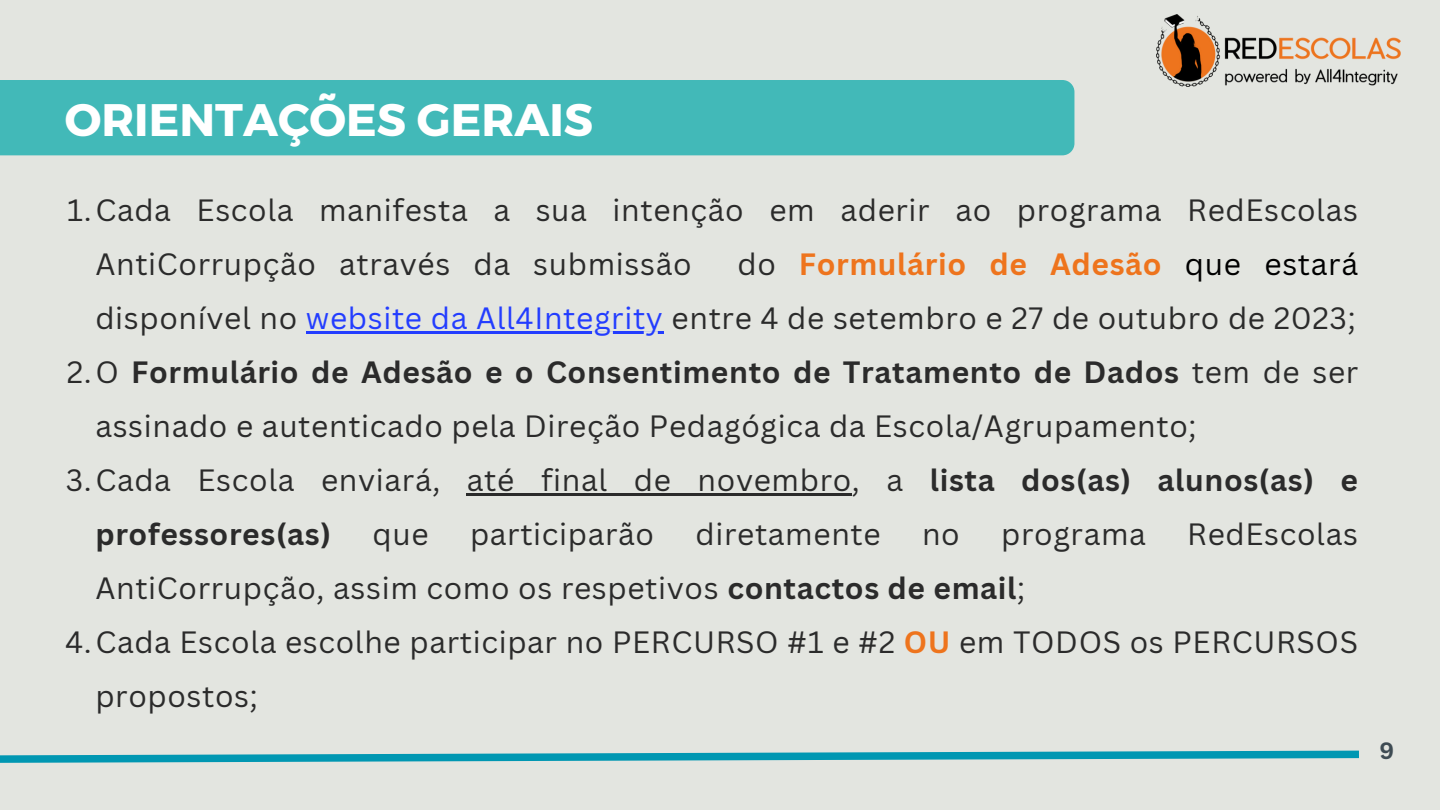
<style>
.page{position:relative;width:1440px;height:810px;background:#e3e5e0}
.page>*{position:absolute;margin:0;border:0;box-sizing:border-box;transform-origin:0 0}
.t1{font:700 45.5px "Montserrat";color:#fff}
.t2{font:30px/54px "Canva Sans";letter-spacing:.02em;color:#2b2b2b}
.t3{font:700 23px "Canva Sans";color:#3e4b53}
.s1{font-weight:700;color:#ee741d}
.s2{color:#000}
.s3{color:#233dff}
.s4{font-weight:700}
</style>
<div class="page">
<div style="left:0;top:80px;width:1074px;height:75px;background:#42b9b8"></div>
<svg style="left:0;top:750px;width:1359px;height:13px"></svg>
<img style="left:1157px;top:15px;width:243px;height:71px">
<hr style="left:306px;top:331px;width:358px;height:3px;background:#233dff">
<hr style="left:467px;top:493px;width:385px;height:3px;background:#2b2b2b">
<p class="t1" style="left:65px;top:90px;width:530px">ORIENTAÇÕES GERAIS</p>
<p class="t2" style="left:95px;top:183px;width:1264px;text-indent:-28px">1.Cada Escola manifesta a sua intenção em aderir ao programa RedEscolas<br>AntiCorrupção através da submissão</p>
<p class="t2" style="left:95px;top:237px;width:1264px;text-align:right">do <span class="s1">Formulário de Adesão</span> <span class="s2">que estará<br></span>disponível no <span class="s3">website da All4Integrity</span> entre 4 de setembro e 27 de outubro de 2023;</p>
<p class="t2" style="left:95px;top:345px;width:1264px;text-indent:-29px">2.O <span class="s4">Formulário de Adesão e o Consentimento de Tratamento de Dados</span> tem de ser assinado e autenticado pela Direção Pedagógica da Escola/Agrupamento;</p>
<p class="t2" style="left:95px;top:453px;width:1264px;text-indent:-30px">3.Cada Escola enviará, até final de novembro, a <span class="s4">lista dos(as) alunos(as) e professores(as)</span></p>
<p class="t2" style="left:373px;top:507px;width:58px">que</p>
<p class="t2" style="left:470px;top:507px;width:186px">participarão</p>
<p class="t2" style="left:696px;top:507px;width:187px">diretamente</p>
<p class="t2" style="left:922px;top:507px;width:39px">no</p>
<p class="t2" style="left:1001px;top:507px;width:146px">programa</p>
<p class="t2" style="left:1187px;top:507px;width:172px">RedEscolas</p>
<p class="t2" style="left:95px;top:561px;width:931px">AntiCorrupção, assim como os respetivos <span class="s4">contactos de email</span>;</p>
<p class="t2" style="left:95px;top:615px;width:1264px;text-indent:-30px">4.Cada Escola escolhe participar no PERCURSO #1 e #2 <span class="s1">OU</span> em TODOS os PERCURSOS propostos;</p>
<p class="t3" style="left:1380px;top:734px;width:16px">9</p>
</div>
